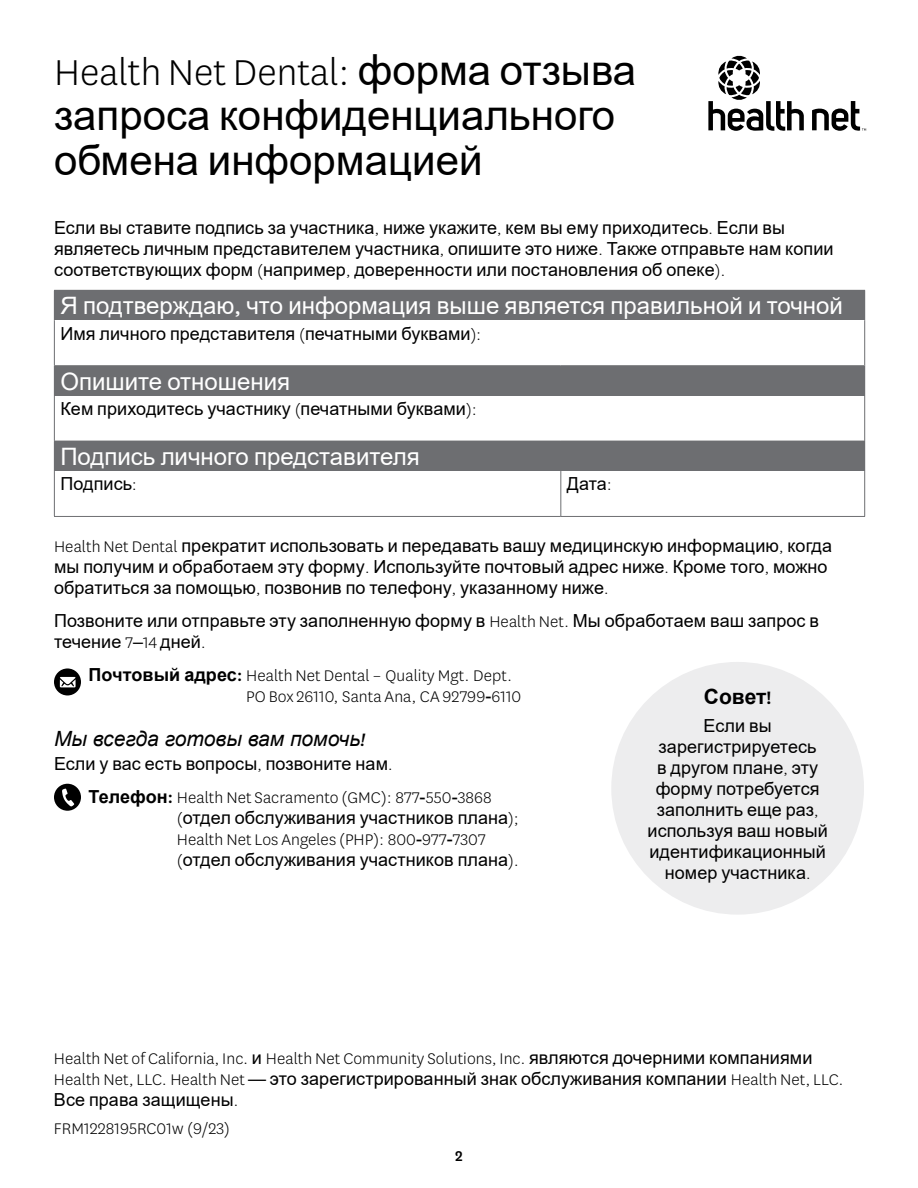
<style>
.page{position:relative;width:918px;height:1188px;background:#fff}
.page>*{position:absolute;margin:0;border:0;box-sizing:border-box;transform-origin:0 0}
.t1{font:42px/45px "Arial";color:#000}
.t2{font:24px "Arial";color:#fff}
.t3{font:italic 21px "Arial";color:#000}
.t4{font:700 21px "Arial";color:#000}
.t5{font:18px/21px "Arial";letter-spacing:.005em;color:#000}
.t6{font:300 18px/21px "Centene Sans";letter-spacing:.005em;color:#000}
.t7{font:500 16.5px "Centene Sans";color:#000}
.s1{font-family:"Centene Sans";font-weight:300}
.s2{font-family:"Centene Sans"}
.s3{font-family:"Arial";font-weight:700}
.s4{font-weight:500}
.s5{font-family:"Arial";font-weight:400}
.s6{font-family:"Centene Sans";font-weight:500}
</style>
<div class="page">
<div style="left:54px;top:290px;width:811px;height:30px;background:#6d6e71"></div>
<div style="left:54px;top:366px;width:811px;height:30px;background:#6d6e71"></div>
<div style="left:54px;top:441px;width:811px;height:30px;background:#6d6e71"></div>
<hr style="left:54px;top:320px;width:1px;height:45px;background:#6d6e71">
<hr style="left:864px;top:320px;width:1px;height:46px;background:#6d6e71">
<hr style="left:54px;top:396px;width:1px;height:45px;background:#6d6e71">
<hr style="left:864px;top:396px;width:1px;height:45px;background:#6d6e71">
<hr style="left:54px;top:471px;width:1px;height:45px;background:#6d6e71">
<hr style="left:560px;top:471px;width:1px;height:45px;background:#6d6e71">
<hr style="left:864px;top:471px;width:1px;height:45px;background:#6d6e71">
<hr style="left:54px;top:516px;width:507px;height:1px;background:#6d6e71">
<hr style="left:561px;top:516px;width:304px;height:1px;background:#6d6e71">
<hr style="left:54px;top:365px;width:507px;height:1px;background:#6d6e71">
<hr style="left:561px;top:365px;width:303px;height:1px;background:#6d6e71">
<svg style="left:812px;top:101px;width:54px;height:30px"></svg>
<svg style="left:708px;top:55px;width:96px;height:76px"></svg>
<svg style="left:54px;top:668px;width:27px;height:27px"></svg>
<svg style="left:60px;top:677px;width:16px;height:10px"></svg>
<svg style="left:54px;top:784px;width:27px;height:27px"></svg>
<div style="left:611px;top:662px;width:253px;height:253px;background:#ededee;border-radius:50%"></div>
<h2 class="t1" style="left:54px;top:48px;width:584px"><span class="s1">Health Net Dental:</span> форма отзыва запроса конфиденциального обмена информацией</h2>
<p class="t5" style="left:54px;top:217px;width:781px">Если вы ставите подпись за участника<span class="s1">,</span> ниже укажите<span class="s1">,</span> кем вы ему приходитесь<span class="s1">.</span> Если вы являетесь личным представителем участника<span class="s1">,</span> опишите это ниже<span class="s1">.</span> Также отправьте нам копии соответствующих форм <span class="s1">(</span>например<span class="s1">,</span> доверенности или постановления об опеке<span class="s1">).</span></p>
<h3 class="t2" style="left:60px;top:289px;width:784px">Я подтверждаю<span class="s2">,</span> что информация выше является правильной и точной</h3>
<p class="t5" style="left:60px;top:323px;width:422px">Имя личного представителя <span class="s1">(</span>печатными буквами<span class="s1">):</span></p>
<h3 class="t2" style="left:60px;top:365px;width:231px">Опишите отношения</h3>
<p class="t5" style="left:60px;top:398px;width:418px">Кем приходитесь участнику <span class="s1">(</span>печатными буквами<span class="s1">):</span></p>
<h3 class="t2" style="left:60px;top:440px;width:361px">Подпись личного представителя</h3>
<p class="t5" style="left:60px;top:474px;width:78px">Подпись<span class="s1">:</span></p>
<p class="t5" style="left:567px;top:474px;width:46px">Дата<span class="s1">:</span></p>
<p class="t5" style="left:54px;top:535px;width:780px"><span class="s1">Health Net Dental</span> прекратит использовать и передавать вашу медицинскую информацию<span class="s1">,</span> когда мы получим и обработаем эту форму<span class="s1">.</span> Используйте почтовый адрес ниже<span class="s1">.</span> Кроме того<span class="s1">,</span> можно обратиться за помощью<span class="s1">,</span> позвонив по телефону<span class="s1">,</span> указанному ниже<span class="s1">.</span></p>
<p class="t5" style="left:54px;top:610px;width:767px">Позвоните или отправьте эту заполненную форму в <span class="s1">Health Net.</span> Мы обработаем ваш запрос в течение <span class="s1">7</span>–<span class="s1">14</span> дней<span class="s1">.</span></p>
<p class="t6" style="left:246px;top:664px;width:277px;text-indent:-158px"><span class="s3">Почтовый адрес</span><span class="s4">:</span> Health Net Dental – Quality Mgt. Dept.<br>PO Box 26110, Santa Ana, CA 92799<span class="s5">‑</span>6110</p>
<h3 class="t3" style="left:54px;top:725px;width:313px">Мы всегда готовы вам помочь<span class="s2">!</span></h3>
<p class="t5" style="left:54px;top:753px;width:340px">Если у вас есть вопросы<span class="s1">,</span> позвоните нам<span class="s1">.</span></p>
<p class="t6" style="left:177px;top:787px;width:343px;text-indent:-88px"><span class="s3">Телефон</span><span class="s4">:</span> Health Net Sacramento (GMC): 877<span class="s5">‑</span>550<span class="s5">‑</span>3868 (<span class="s5">отдел обслуживания участников плана</span>); Health Net Los Angeles (PHP): 800<span class="s5">‑</span>977<span class="s5">‑</span>7307 (<span class="s5">отдел обслуживания участников плана</span>).</p>
<h3 class="t4" style="left:704px;top:682px;width:69px">Совет<span class="s6">!</span></h3>
<p class="t5" style="left:648px;top:715px;width:182px;text-align:center">Если вы зарегистрируетесь<br>в другом плане<span class="s1">,</span> эту форму потребуется заполнить еще раз<span class="s1">, </span>используя ваш новый идентификационный номер участника<span class="s1">.</span></p>
<p class="t6" style="left:54px;top:1048px;width:791px">Health Net of California, Inc. <span class="s5">и</span> Health Net Community Solutions, Inc. <span class="s5">являются дочерними компаниями<br></span>Health Net, LLC. Health Net <span class="s5">— это зарегистрированный знак обслуживания компании</span> Health Net, LLC.<br><span class="s5">Все права защищены</span>.</p>
<p class="t6" style="left:54px;top:1117px;width:178px">FRM1228195RC01w (9/23)</p>
<p class="t7" style="left:455px;top:1145px;width:9px">2</p>
</div>
